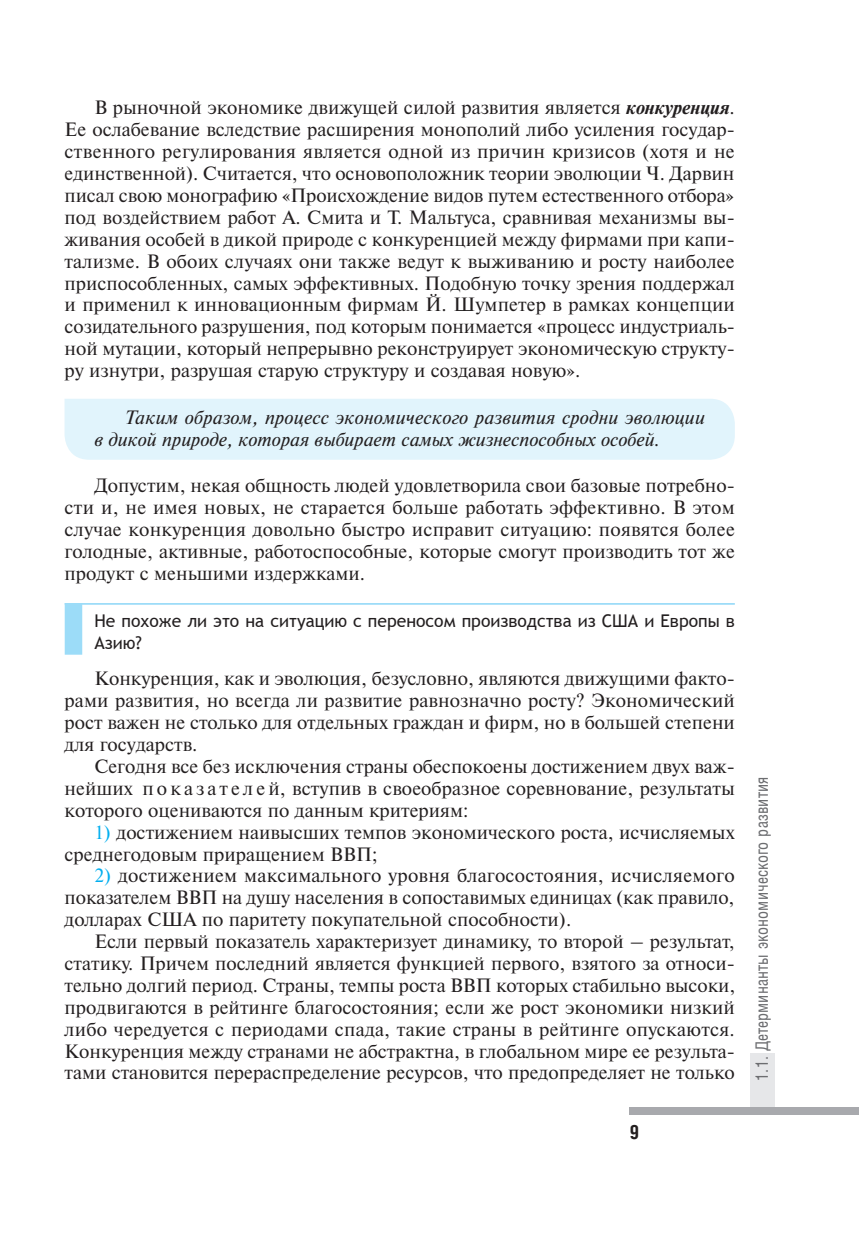
<style>
.page{position:relative;width:859px;height:1241px;background:#fff}
.page>*{position:absolute;margin:0;border:0;box-sizing:border-box;transform-origin:0 0}
.t1{font:19.25px/21.9px "Newton C";color:#231f20;text-align:justify}
.Плашка_3{font:italic 19.25px/21.9px "Newton C";letter-spacing:.01em;color:#231f20}
.t2{font:700 19.25px "Helios Cond";color:#231f20}
.Плашка_2{font:17.5px/21.9px "Trebuchet MS";color:#231f20}
.t3{font:16.62px "Helios Cond";letter-spacing:.01em;color:#6c6d70}
.s1{font-weight:700;font-style:italic}
.s2{color:#00aeef}
</style>
<div class="page">
<div style="left:749px;top:1053px;width:25px;height:57px;background:#e6e7e9"></div>
<div style="left:629px;top:1106px;width:229px;height:8px;background:#a8a9ad"></div>
<div style="left:64px;top:399px;width:670px;height:60px;background:#e1f4fc"></div>
<div style="left:65px;top:603px;width:17px;height:51px;background:#9cdcf8"></div>
<hr style="left:65px;top:603px;width:669px;height:1px;background:#9cdcf8">
<p class="t1" style="left:64px;top:97px;width:671px;text-indent:30px">В рыночной экономике движущей силой развития является <span class="s1">конкуренция</span>.<br>Ее ослабевание вследствие расширения монополий либо усиления государ&shy;ственного регулирования является одной из причин кризисов (хотя и не единственной). Считается, что основоположник теории эволюции Ч. Дарвин писал свою монографию «Происхождение видов путем естественного отбора» под воздействием работ А. Смита и Т. Мальтуса, сравнивая механизмы вы&shy;живания особей в дикой природе с конкуренцией между фирмами при капи&shy;тализме. В обоих случаях они также ведут к выживанию и росту наиболее приспособленных, самых эффективных. Подобную точку зрения поддержал и применил к инновационным фирмам Й. Шумпетер в рамках концепции созидательного разрушения, под которым понимается «процесс индустриаль&shy;ной мутации, который непрерывно реконструирует экономическую структу&shy;ру изнутри, разрушая старую структуру и создавая новую».</p>
<p class="Плашка_3" style="left:94px;top:406px;width:612px;text-indent:30px">Таким образом, процесс экономического развития сродни эволюции в дикой природе, которая выбирает самых жизнеспособных особей.</p>
<p class="t1" style="left:64px;top:475px;width:671px;text-indent:30px">Допустим, некая общность людей удовлетворила свои базовые потребно&shy;сти и, не имея новых, не старается больше работать эффективно. В этом случае конкуренция довольно быстро исправит ситуацию: появятся более голодные, активные, работоспособные, которые смогут производить тот же продукт с меньшими издержками.</p>
<p class="Плашка_2" style="left:94px;top:609px;width:641px">Не похоже ли это на ситуацию с переносом производства из США и Европы в<br>Азию?</p>
<p class="t1" style="left:64px;top:667px;width:671px;text-indent:30px">Конкуренция, как и эволюция, безусловно, являются движущими факто&shy;рами развития, но всегда ли развитие равнозначно росту? Экономический рост важен не столько для отдельных граждан и фирм, но в большей степени для государств.</p>
<p class="t1" style="left:64px;top:755px;width:671px;text-indent:30px">Сегодня все без исключения страны обеспокоены достижением двух важ&shy;нейших п о к а з а т е л е й, вступив в своеобразное соревнование, результаты которого оцениваются по данным критериям:</p>
<p class="t1" style="left:64px;top:821px;width:671px;text-indent:30px"><span class="s2">1)</span> достижением наивысших темпов экономического роста, исчисляемых среднегодовым приращением ВВП;</p>
<p class="t1" style="left:64px;top:864px;width:671px;text-indent:30px"><span class="s2">2)</span> достижением максимального уровня благосостояния, исчисляемого показателем ВВП на душу населения в сопоставимых единицах (как правило, долларах США по паритету покупательной способности).</p>
<p class="t1" style="left:64px;top:930px;width:672px;text-indent:30px">Если первый показатель характеризует динамику, то второй – результат, статику. Причем последний является функцией первого, взятого за относи&shy;тельно долгий период. Страны, темпы роста ВВП которых стабильно высоки, продвигаются в рейтинге благосостояния; если же рост экономики низкий либо чередуется с периодами спада, такие страны в рейтинге опускаются.<br>Конкуренция между странами не абстрактна, в глобальном мире ее результа&shy;тами становится перераспределение ресурсов, что предопределяет не только</p>
<p class="t2" style="left:629px;top:1120px;width:11px">9</p>
<p class="t3" style="left:752px;top:1080px;width:305px;rotate:-90deg">1.1. Детерминанты экономического развития</p>
</div>
